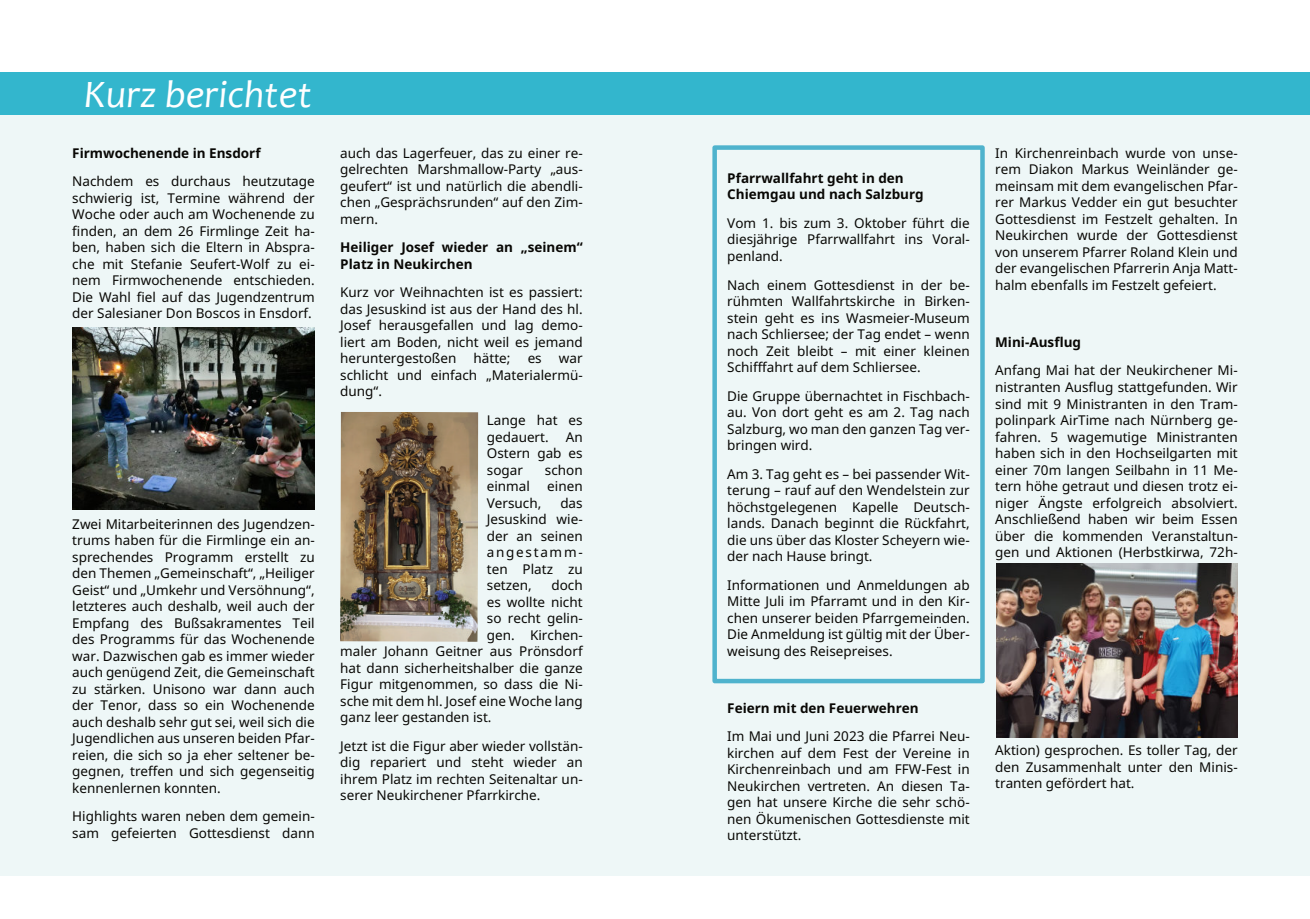
<style>
.page{position:relative;width:1310px;height:919px;background:#fff}
.page>*{position:absolute;margin:0;border:0;box-sizing:border-box;transform-origin:0 0}
.t1{font:italic 39px "Candara";color:#fff}
.t2{font:13.5px/16.5px "Noto Sans";color:#080704;text-align:justify}
.t3{font:700 13.5px/16.5px "Noto Sans";color:#080704}
</style>
<div class="page">
<div style="left:0;top:72px;width:1310px;height:43px;background:#33b6cd"></div>
<div style="left:0;top:115px;width:1310px;height:760px;background:#eef7f7"></div>
<img style="left:72px;top:328px;width:243px;height:181px">
<div style="left:712px;top:145px;width:272px;height:538px;border:4px solid #4fb3cd"></div>
<img style="left:340px;top:412px;width:138px;height:229px">
<img style="left:996px;top:563px;width:241px;height:174px">
<h1 class="t1" style="left:84px;top:78px;width:229px">Kurz berichtet</h1>
<p class="t3" style="left:72px;top:144px;width:190px">Firmwochenende in Ensdorf</p>
<p class="t2" style="left:72px;top:173px;width:244px">Nachdem es durchaus heutzutage schwierig ist, Termine während der Woche oder auch am Wochenende zu finden, an dem 26 Firmlinge Zeit ha‐ ben, haben sich die Eltern in Abspra‐ che mit Stefanie Seufert-Wolf zu ei‐ nem Firmwochenende entschieden.<br>Die Wahl fiel auf das Jugendzentrum der Salesianer Don Boscos in Ensdorf.</p>
<p class="t2" style="left:72px;top:515px;width:244px">Zwei Mitarbeiterinnen des Jugendzen‐ trums haben für die Firmlinge ein an‐ sprechendes Programm erstellt zu den Themen „Gemeinschaft“, „Heiliger Geist“ und „Umkehr und Versöhnung“, letzteres auch deshalb, weil auch der Empfang des Bußsakramentes Teil des Programms für das Wochenende war. Dazwischen gab es immer wieder auch genügend Zeit, die Gemeinschaft zu stärken. Unisono war dann auch der Tenor, dass so ein Wochenende auch deshalb sehr gut sei, weil sich die Jugendlichen aus unseren beiden Pfar‐ reien, die sich so ja eher seltener be‐ gegnen, treffen und sich gegenseitig kennenlernen konnten.</p>
<p class="t2" style="left:72px;top:807px;width:244px">Highlights waren neben dem gemein‐ sam gefeierten Gottesdienst dann</p>
<p class="t2" style="left:340px;top:144px;width:244px">auch das Lagerfeuer, das zu einer re‐ gelrechten Marshmallow-Party „aus‐ geufert“ ist und natürlich die abendli‐ chen „Gesprächsrunden“ auf den Zim‐ mern.</p>
<p class="t3" style="left:340px;top:239px;width:244px">Heiliger Josef wieder an „seinem“<br>Platz in Neukirchen</p>
<p class="t2" style="left:340px;top:284px;width:244px">Kurz vor Weihnachten ist es passiert: das Jesuskind ist aus der Hand des hl.<br>Josef herausgefallen und lag demo‐ liert am Boden, nicht weil es jemand heruntergestoßen</p>
<p class="t2" style="left:473px;top:350px;width:38px">hätte;</p>
<p class="t2" style="left:528px;top:350px;width:16px">es</p>
<p class="t2" style="left:340px;top:350px;width:244px;text-indent:219px">war schlicht und einfach „Materialermü‐ dung“.</p>
<p class="t2" style="left:487px;top:411px;width:97px">Lange hat es gedauert.</p>
<p class="t2" style="left:487px;top:428px;width:97px;text-indent:79px">An Ostern gab es sogar</p>
<p class="t2" style="left:545px;top:461px;width:39px">schon</p>
<p class="t2" style="left:487px;top:477px;width:45px">einmal</p>
<p class="t2" style="left:547px;top:477px;width:37px">einen</p>
<p class="t2" style="left:487px;top:494px;width:56px">Versuch,</p>
<p class="t2" style="left:487px;top:494px;width:97px;text-indent:73px">das Jesuskind wie‐ der an seinen angestamm‐ ten Platz zu setzen,</p>
<p class="t2" style="left:551px;top:576px;width:33px">doch</p>
<p class="t2" style="left:487px;top:593px;width:97px">es wollte nicht</p>
<p class="t2" style="left:487px;top:609px;width:97px">so recht gelin‐</p>
<p class="t2" style="left:487px;top:626px;width:97px">gen. Kirchen‐</p>
<p class="t2" style="left:340px;top:642px;width:244px">maler Johann Geitner aus Prönsdorf</p>
<p class="t2" style="left:340px;top:659px;width:244px">hat dann sicherheitshalber die ganze</p>
<p class="t2" style="left:340px;top:675px;width:244px">Figur mitgenommen, so dass die Ni‐</p>
<p class="t2" style="left:340px;top:692px;width:244px">sche mit dem hl. Josef eine Woche lang</p>
<p class="t2" style="left:340px;top:708px;width:153px">ganz leer gestanden ist.</p>
<p class="t2" style="left:340px;top:737px;width:244px">Jetzt ist die Figur aber wieder vollstän‐ dig repariert und steht wieder an ihrem Platz im rechten Seitenaltar un‐ serer Neukirchener Pfarrkirche.</p>
<p class="t3" style="left:727px;top:169px;width:198px">Pfarrwallfahrt geht in den<br>Chiemgau und nach Salzburg</p>
<p class="t2" style="left:727px;top:214px;width:244px">Vom 1. bis zum 3. Oktober führt die diesjährige Pfarrwallfahrt ins Voral‐ penland.</p>
<p class="t2" style="left:727px;top:276px;width:244px">Nach einem Gottesdienst in der be‐ rühmten Wallfahrtskirche in Birken‐ stein geht es ins Wasmeier-Museum nach Schliersee; der Tag endet – wenn noch Zeit bleibt – mit einer kleinen Schifffahrt auf dem Schliersee.</p>
<p class="t2" style="left:727px;top:387px;width:244px">Die Gruppe übernachtet in Fischbach‐ au. Von dort geht es am 2. Tag nach Salzburg, wo man den ganzen Tag ver‐ bringen wird.</p>
<p class="t2" style="left:727px;top:465px;width:244px">Am 3. Tag geht es – bei passender Wit‐ terung – rauf auf den Wendelstein zur höchstgelegenen Kapelle Deutsch‐ lands. Danach beginnt die Rückfahrt, die uns über das Kloster Scheyern wie‐ der nach Hause bringt.</p>
<p class="t2" style="left:727px;top:576px;width:244px">Informationen und Anmeldungen ab Mitte Juli im Pfarramt und in den Kir‐ chen unserer beiden Pfarrgemeinden.<br>Die Anmeldung ist gültig mit der Über‐ weisung des Reisepreises.</p>
<p class="t3" style="left:727px;top:699px;width:193px">Feiern mit den Feuerwehren</p>
<p class="t2" style="left:727px;top:727px;width:244px">Im Mai und Juni 2023 die Pfarrei Neu‐ kirchen auf dem Fest der Vereine in Kirchenreinbach und am FFW-Fest in Neukirchen vertreten. An diesen Ta‐ gen hat unsere Kirche die sehr schö‐ nen Ökumenischen Gottesdienste mit unterstützt.</p>
<p class="t2" style="left:995px;top:144px;width:244px">In Kirchenreinbach wurde von unse‐ rem Diakon Markus Weinländer ge‐ meinsam mit dem evangelischen Pfar‐ rer Markus Vedder ein gut besuchter Gottesdienst im Festzelt gehalten. In Neukirchen wurde der Gottesdienst von unserem Pfarrer Roland Klein und der evangelischen Pfarrerin Anja Matt‐ halm ebenfalls im Festzelt gefeiert.</p>
<p class="t3" style="left:995px;top:333px;width:87px">Mini-Ausflug</p>
<p class="t2" style="left:995px;top:362px;width:244px">Anfang Mai hat der Neukirchener Mi‐ nistranten Ausflug stattgefunden. Wir sind mit 9 Ministranten in den Tram‐ polinpark AirTime nach Nürnberg ge‐ fahren. 5 wagemutige Ministranten haben sich in den Hochseilgarten mit einer 70m langen Seilbahn in 11 Me‐ tern höhe getraut und diesen trotz ei‐ niger Ängste erfolgreich absolviert.<br>Anschließend haben wir beim Essen über die kommenden Veranstaltun‐ gen und Aktionen (Herbstkirwa, 72h-</p>
<p class="t2" style="left:995px;top:741px;width:244px">Aktion) gesprochen. Es toller Tag, der den Zusammenhalt unter den Minis‐ tranten gefördert hat.</p>
</div>
